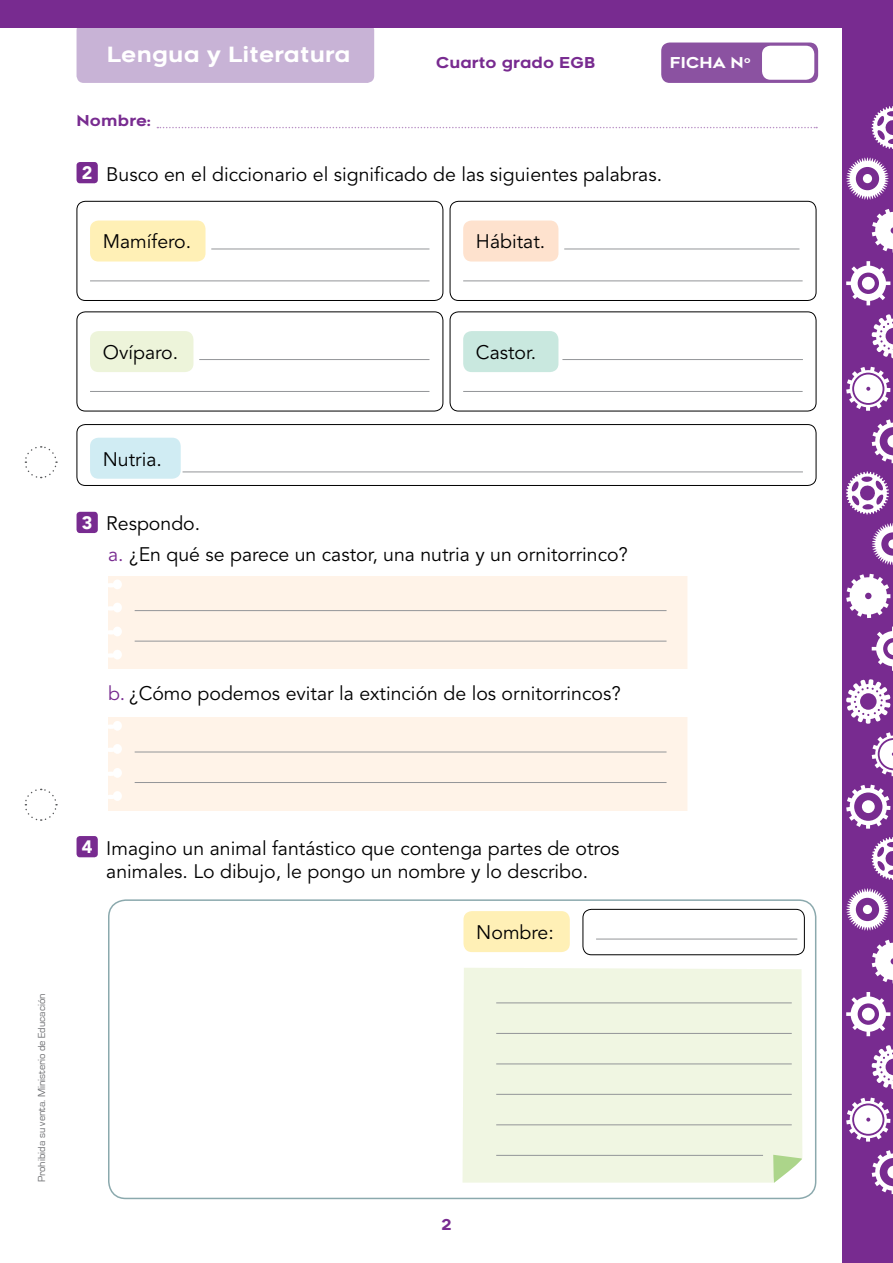
<style>
.page{position:relative;width:893px;height:1263px;background:#fff}
.page>*{position:absolute;margin:0;border:0;box-sizing:border-box;transform-origin:0 0}
.t1{font:21px "Metrosant";color:#fff}
.t2{font:19.5px/23.4px "Avenir LT Std";color:#000}
.t3{font:900 18px "Avenir";color:#fff}
.t4{font:15px "Metrosant";color:#782b90}
.t5{font:15px "Metrosant";color:#fff}
.t6{font:10.5px "Eurostile";color:#6d6e71}
.s1{font-family:"Avenir";font-weight:900;font-size:18px;color:#fff}
.s2{color:#782b90}
</style>
<div class="page">
<div style="left:77px;top:23px;width:297px;height:60px;background:#c8b3d6;border-radius:7px"></div>
<div style="left:0;top:0;width:893px;height:28px;background:#782b90"></div>
<div style="left:842px;top:0;width:51px;height:1263px;background:#782b90"></div>
<svg style="left:24px;top:446px;width:34px;height:33px"></svg>
<svg style="left:24px;top:788px;width:34px;height:33px"></svg>
<div style="left:661px;top:43px;width:157px;height:40px;background:#8b52a1;border-radius:9px"></div>
<div style="left:762px;top:46px;width:52px;height:34px;background:#fff;border-radius:9px"></div>
<svg style="left:157px;top:127px;width:660px;height:1px"></svg>
<svg style="left:872px;top:939px;width:21px;height:44px"></svg>
<svg style="left:872px;top:1045px;width:21px;height:44px"></svg>
<svg style="left:846px;top:1097px;width:44px;height:44px"></svg>
<svg style="left:846px;top:992px;width:44px;height:44px"></svg>
<svg style="left:872px;top:1150px;width:21px;height:44px"></svg>
<svg style="left:846px;top:888px;width:43px;height:43px"></svg>
<div style="left:856px;top:898px;width:23px;height:23px;background:#782b90;border-radius:50%"></div>
<div style="left:863px;top:905px;width:9px;height:9px;background:#fff;border-radius:50%"></div>
<svg style="left:872px;top:837px;width:21px;height:43px"></svg>
<svg style="left:846px;top:574px;width:44px;height:44px"></svg>
<svg style="left:846px;top:679px;width:44px;height:45px"></svg>
<svg style="left:872px;top:732px;width:21px;height:44px"></svg>
<svg style="left:872px;top:627px;width:21px;height:44px"></svg>
<svg style="left:846px;top:785px;width:44px;height:44px"></svg>
<div style="left:862px;top:800px;width:13px;height:13px;background:#fff;border-radius:50%"></div>
<svg style="left:872px;top:523px;width:21px;height:42px"></svg>
<svg style="left:846px;top:472px;width:43px;height:42px"></svg>
<svg style="left:872px;top:209px;width:21px;height:44px"></svg>
<svg style="left:872px;top:314px;width:21px;height:44px"></svg>
<svg style="left:846px;top:367px;width:44px;height:44px"></svg>
<svg style="left:846px;top:261px;width:44px;height:44px"></svg>
<svg style="left:872px;top:419px;width:21px;height:44px"></svg>
<svg style="left:846px;top:157px;width:43px;height:43px"></svg>
<div style="left:856px;top:167px;width:23px;height:23px;background:#782b90;border-radius:50%"></div>
<div style="left:863px;top:174px;width:9px;height:9px;background:#fff;border-radius:50%"></div>
<svg style="left:872px;top:106px;width:21px;height:43px"></svg>
<div style="left:108px;top:576px;width:579px;height:93px;background:#fff3e8"></div>
<div style="left:108px;top:718px;width:579px;height:92px;background:#fff3e8"></div>
<div style="left:77px;top:512px;width:21px;height:21px;background:#782b90;border-radius:3px"></div>
<div style="left:77px;top:836px;width:21px;height:21px;background:#782b90;border-radius:3px"></div>
<hr style="left:135px;top:610px;width:531px;height:1px;background:#939598">
<hr style="left:135px;top:641px;width:531px;height:1px;background:#939598">
<hr style="left:135px;top:752px;width:531px;height:1px;background:#939598">
<hr style="left:135px;top:782px;width:531px;height:1px;background:#939598">
<div style="left:108px;top:899px;width:708px;height:300px;border:2px solid #8ba9ad;border-radius:17px"></div>
<div style="left:463px;top:911px;width:107px;height:41px;background:#fff0b6;border-radius:9px"></div>
<hr style="left:596px;top:939px;width:201px;height:1px;background:#939598">
<div style="left:583px;top:909px;width:222px;height:46px;border:1px solid #000;border-radius:9px"></div>
<div style="left:90px;top:220px;width:116px;height:41px;background:#fff0b6;border-radius:9px"></div>
<hr style="left:211px;top:249px;width:218px;height:1px;background:#939598">
<hr style="left:90px;top:280px;width:339px;height:1px;background:#939598">
<div style="left:77px;top:201px;width:366px;height:100px;border:1px solid #000;border-radius:9px"></div>
<div style="left:90px;top:331px;width:103px;height:41px;background:#edf4da;border-radius:9px"></div>
<hr style="left:199px;top:359px;width:230px;height:1px;background:#939598">
<hr style="left:90px;top:391px;width:339px;height:1px;background:#939598">
<div style="left:77px;top:311px;width:366px;height:100px;border:1px solid #000;border-radius:9px"></div>
<div style="left:90px;top:438px;width:91px;height:41px;background:#d0ecf3;border-radius:9px"></div>
<hr style="left:183px;top:471px;width:620px;height:1px;background:#939598">
<div style="left:77px;top:424px;width:739px;height:62px;border:1px solid #000;border-radius:9px"></div>
<div style="left:463px;top:220px;width:95px;height:41px;background:#fee2ce;border-radius:9px"></div>
<hr style="left:564px;top:249px;width:235px;height:1px;background:#939598">
<hr style="left:463px;top:280px;width:340px;height:1px;background:#939598">
<div style="left:450px;top:201px;width:366px;height:100px;border:1px solid #000;border-radius:9px"></div>
<div style="left:463px;top:331px;width:95px;height:41px;background:#c9e8df;border-radius:9px"></div>
<hr style="left:562px;top:359px;width:241px;height:1px;background:#939598">
<hr style="left:463px;top:391px;width:340px;height:1px;background:#939598">
<div style="left:450px;top:311px;width:366px;height:100px;border:1px solid #000;border-radius:9px"></div>
<div style="left:462px;top:968px;width:340px;height:214px;background:#f0f6e2"></div>
<hr style="left:496px;top:1002px;width:296px;height:1px;background:#939598">
<hr style="left:496px;top:1033px;width:296px;height:1px;background:#939598">
<hr style="left:496px;top:1063px;width:296px;height:1px;background:#939598">
<hr style="left:496px;top:1094px;width:296px;height:1px;background:#939598">
<hr style="left:496px;top:1124px;width:296px;height:1px;background:#939598">
<hr style="left:496px;top:1155px;width:267px;height:1px;background:#939598">
<div style="left:77px;top:162px;width:21px;height:21px;background:#782b90;border-radius:3px"></div>
<p class="t1" style="left:107px;top:41px;width:245px">Lengua y Literatura</p>
<p class="t5" style="left:670px;top:53px;width:82px">FICHA N<sup>o</sup></p>
<p class="t4" style="left:436px;top:52px;width:161px">Cuarto grado EGB</p>
<p class="t4" style="left:77px;top:111px;width:76px">Nombre:</p>
<p class="t2" style="left:82px;top:163px;width:582px"><span class="s1">2</span> Busco en el diccionario el significado de las siguientes palabras.</p>
<p class="t2" style="left:103px;top:231px;width:90px">Mamífero.</p>
<p class="t2" style="left:103px;top:341px;width:77px">Ovíparo.</p>
<p class="t2" style="left:103px;top:448px;width:61px">Nutria.</p>
<p class="t2" style="left:82px;top:512px;width:120px"><span class="s1">3</span> Respondo.</p>
<p class="t2" style="left:476px;top:231px;width:71px">Hábitat.</p>
<p class="t2" style="left:476px;top:341px;width:62px">Castor.</p>
<p class="t2" style="left:108px;top:543px;width:522px"><span class="s2">a.</span> ¿En qué se parece un castor, una nutria y un ornitorrinco?</p>
<p class="t2" style="left:108px;top:683px;width:514px"><span class="s2">b.</span> ¿Cómo podemos evitar la extinción de los ornitorrincos?</p>
<p class="t6" style="left:36px;top:1182px;width:190px;rotate:-90deg">Prohibida su venta. Ministerio de Educación</p>
<p class="t3" style="left:82px;top:831px;width:12px">4</p>
<p class="t2" style="left:106px;top:837px;width:515px">Imagino un animal fantástico que contenga partes de otros animales. Lo dibujo, le pongo un nombre y lo describo.</p>
<p class="t2" style="left:476px;top:921px;width:79px">Nombre:</p>
<p class="t4" style="left:441px;top:1215px;width:12px">2</p>
</div>
